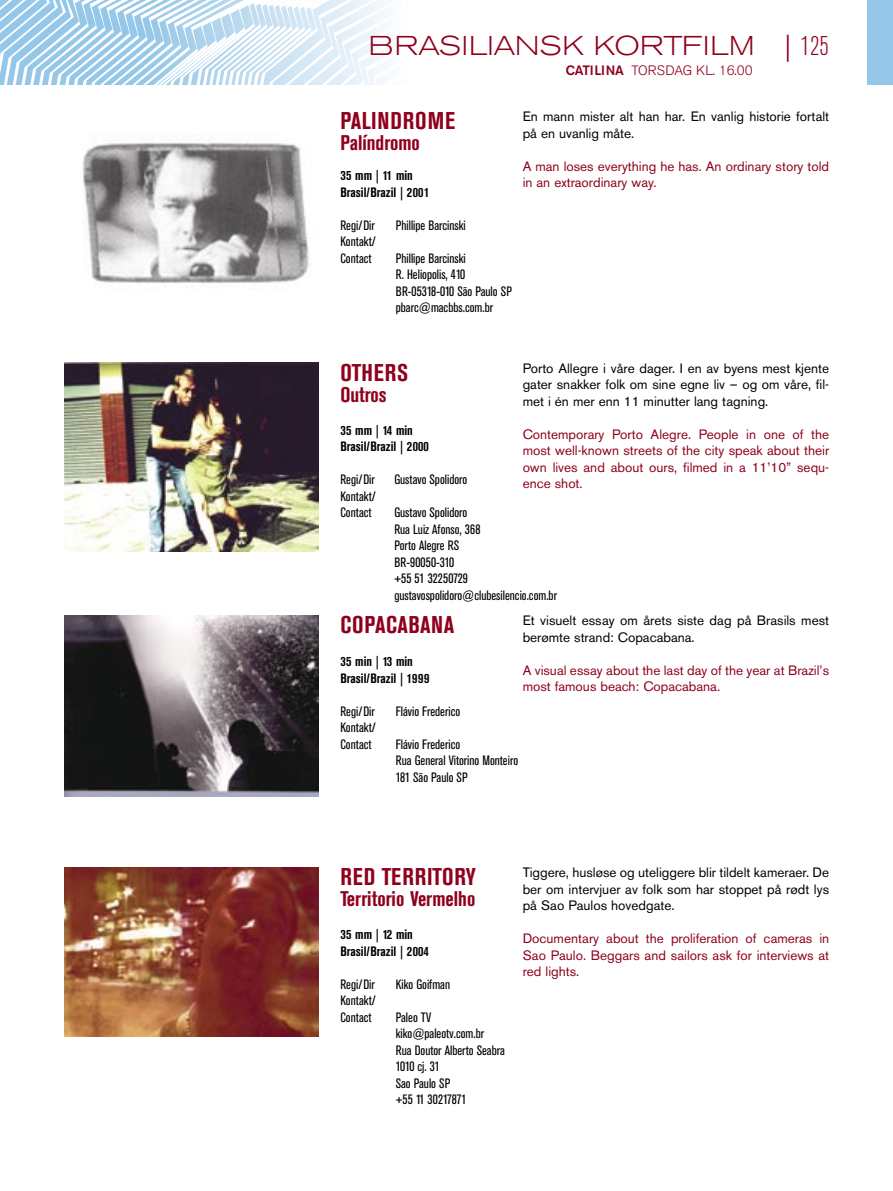
<style>
.page{position:relative;width:893px;height:1191px;background:#fff}
.page>*{position:absolute;margin:0;border:0;box-sizing:border-box;transform-origin:0 0}
.t1{font:300 expanded 27px "Akzidenz Grotesk BE";color:#8f001d}
.brødtekst_film{font:700 condensed 24px "Akzidenz Grotesk BE";letter-spacing:.035em;color:#8f001d}
.brødtekst_film-2{font:700 condensed 21px "Akzidenz Grotesk BE";color:#8f001d}
.t2{font:condensed 13.5px "Akzidenz Grotesk BE";color:#000}
.brødtekst_film-3{font:13.5px/16.5px "Akzidenz Grotesk BE";color:#8f001d}
.brødtekst_film-4{font:13.5px/16.5px "Akzidenz Grotesk BE";color:#000}
.brødtekst_film-5{font:700 condensed 13.5px "Akzidenz Grotesk BE";color:#000}
.t3{font:300 13.5px "Akzidenz Grotesk BE";color:#8f001d}
.t4{font:condensed 13.5px "Akzidenz Grotesk BE";letter-spacing:.02em;color:#000}
.s1{font-stretch:condensed}
.s2{font-weight:500}
</style>
<div class="page">
<svg style="left:0;top:0;width:384px;height:84px"></svg>
<div style="left:867px;top:0;width:26px;height:85px;background:#95c7e8"></div>
<img style="left:83px;top:142px;width:226px;height:142px">
<img style="left:65px;top:363px;width:253px;height:188px">
<img style="left:65px;top:615px;width:253px;height:181px">
<img style="left:65px;top:867px;width:253px;height:169px">
<p class="t1" style="left:369px;top:31px;width:462px">BRASILIANSK KORTFILM | <span class="s1">125</span></p>
<p class="t3" style="left:566px;top:63px;width:188px"><span class="s2">CATILINA</span> TORSDAG KL. 16.00</p>
<p class="brødtekst_film" style="left:340px;top:107px;width:116px">PALINDROME</p>
<p class="brødtekst_film-2" style="left:340px;top:131px;width:81px">Palíndromo</p>
<p class="brødtekst_film-5" style="left:340px;top:168px;width:74px">35 mm | 11 min</p>
<p class="brødtekst_film-5" style="left:340px;top:184px;width:91px">Brasil/Brazil | 2001</p>
<p class="t2" style="left:340px;top:217px;width:36px">Regi/Dir</p>
<p class="t2" style="left:396px;top:217px;width:72px">Phillipe Barcinski</p>
<p class="t2" style="left:340px;top:234px;width:37px">Kontakt/</p>
<p class="t2" style="left:340px;top:250px;width:33px">Contact</p>
<p class="t2" style="left:396px;top:250px;width:72px">Phillipe Barcinski</p>
<p class="t2" style="left:396px;top:267px;width:71px">R. Heliopolis, 410</p>
<p class="t2" style="left:396px;top:283px;width:118px">BR-05318-010 São Paulo SP</p>
<p class="t2" style="left:396px;top:300px;width:99px">pbarc@macbbs.com.br</p>
<p class="brødtekst_film-4" style="left:523px;top:108px;width:308px">En mann mister alt han har. En vanlig historie fortalt på en uvanlig måte.</p>
<p class="brødtekst_film-3" style="left:523px;top:158px;width:308px">A man loses everything he has. An ordinary story told in an extraordinary way.</p>
<p class="brødtekst_film" style="left:340px;top:359px;width:69px">OTHERS</p>
<p class="brødtekst_film-2" style="left:340px;top:382px;width:48px">Outros</p>
<p class="brødtekst_film-5" style="left:340px;top:422px;width:74px">35 mm | 14 min</p>
<p class="brødtekst_film-5" style="left:340px;top:439px;width:90px">Brasil/Brazil | 2000</p>
<p class="t2" style="left:340px;top:472px;width:36px">Regi/Dir</p>
<p class="t2" style="left:394px;top:472px;width:74px">Gustavo Spolidoro</p>
<p class="t2" style="left:340px;top:489px;width:37px">Kontakt/</p>
<p class="t2" style="left:340px;top:505px;width:33px">Contact</p>
<p class="t2" style="left:394px;top:505px;width:74px">Gustavo Spolidoro</p>
<p class="t2" style="left:394px;top:522px;width:88px">Rua Luiz Afonso, 368</p>
<p class="t2" style="left:394px;top:538px;width:66px">Porto Alegre RS</p>
<p class="t4" style="left:394px;top:555px;width:61px">BR-90050-310</p>
<p class="t2" style="left:394px;top:571px;width:75px">+55 51 32250729</p>
<p class="t2" style="left:394px;top:588px;width:164px">gustavospolidoro@clubesilencio.com.br</p>
<p class="brødtekst_film" style="left:340px;top:611px;width:115px">COPACABANA</p>
<p class="brødtekst_film-5" style="left:340px;top:654px;width:74px">35 min | 13 min</p>
<p class="brødtekst_film-5" style="left:340px;top:670px;width:91px">Brasil/Brazil | 1999</p>
<p class="t2" style="left:340px;top:703px;width:36px">Regi/Dir</p>
<p class="t2" style="left:396px;top:703px;width:66px">Flávio Frederico</p>
<p class="t2" style="left:340px;top:720px;width:37px">Kontakt/</p>
<p class="t2" style="left:340px;top:736px;width:33px">Contact</p>
<p class="t2" style="left:396px;top:736px;width:66px">Flávio Frederico</p>
<p class="t2" style="left:396px;top:753px;width:124px">Rua General Vitorino Monteiro</p>
<p class="t2" style="left:396px;top:769px;width:74px">181 São Paulo SP</p>
<p class="brødtekst_film-4" style="left:523px;top:360px;width:308px;text-align:justify">Porto Allegre i våre dager. I en av byens mest kjente gater snakker folk om sine egne liv – og om våre, fil&shy;met i én mer enn 11 minutter lang tagning.</p>
<p class="brødtekst_film-3" style="left:523px;top:426px;width:308px;text-align:justify">Contemporary Porto Alegre. People in one of the most well-known streets of the city speak about their own lives and about ours, filmed in a 11’10” sequ&shy;ence shot.</p>
<p class="brødtekst_film-4" style="left:523px;top:612px;width:308px">Et visuelt essay om årets siste dag på Brasils mest berømte strand: Copacabana.</p>
<p class="brødtekst_film-3" style="left:523px;top:662px;width:308px">A visual essay about the last day of the year at Brazil’s most famous beach: Copacabana.</p>
<p class="brødtekst_film" style="left:340px;top:863px;width:137px">RED TERRITORY</p>
<p class="brødtekst_film-2" style="left:340px;top:887px;width:136px">Territorio Vermelho</p>
<p class="brødtekst_film-5" style="left:340px;top:926px;width:74px">35 mm | 12 min</p>
<p class="brødtekst_film-5" style="left:340px;top:943px;width:90px">Brasil/Brazil | 2004</p>
<p class="t2" style="left:340px;top:976px;width:36px">Regi/Dir</p>
<p class="t2" style="left:396px;top:976px;width:56px">Kiko Goifman</p>
<p class="t2" style="left:340px;top:993px;width:37px">Kontakt/</p>
<p class="t2" style="left:340px;top:1009px;width:33px">Contact</p>
<p class="t2" style="left:396px;top:1009px;width:37px">Paleo TV</p>
<p class="t2" style="left:396px;top:1026px;width:90px">kiko@paleotv.com.br</p>
<p class="t2" style="left:396px;top:1042px;width:111px">Rua Doutor Alberto Seabra</p>
<p class="t2" style="left:396px;top:1059px;width:46px">1010 cj. 31</p>
<p class="t2" style="left:396px;top:1075px;width:56px">Sao Paulo SP</p>
<p class="t2" style="left:396px;top:1092px;width:72px">+55 11 30217871</p>
<p class="brødtekst_film-4" style="left:523px;top:864px;width:308px;text-align:justify">Tiggere, husløse og uteliggere blir tildelt kameraer. De ber om intervjuer av folk som har stoppet på rødt lys på Sao Paulos hovedgate.</p>
<p class="brødtekst_film-3" style="left:523px;top:930px;width:308px;text-align:justify">Documentary about the proliferation of cameras in Sao Paulo. Beggars and sailors ask for interviews at red lights.</p>
</div>
